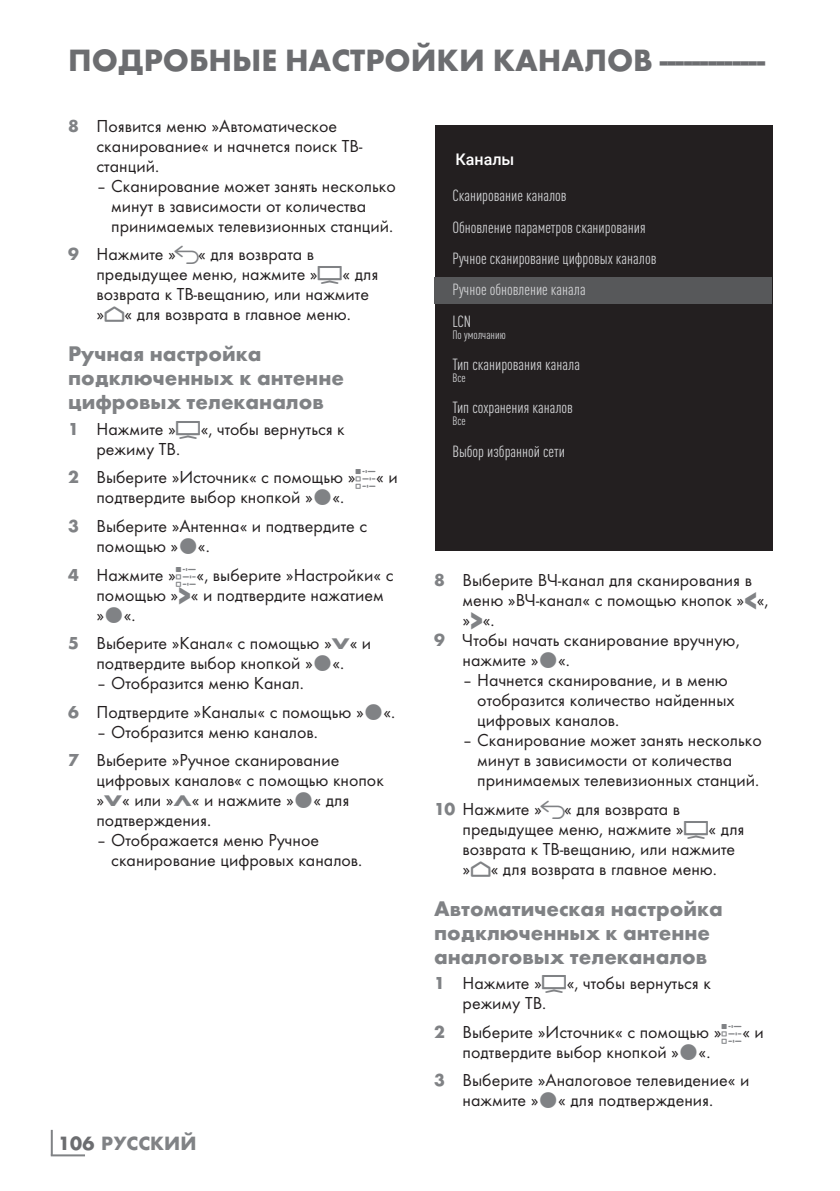
<style>
.page{position:relative;width:840px;height:1191px;background:#fff}
.page>*{position:absolute;margin:0;border:0;box-sizing:border-box;transform-origin:0 0}
.t1{font:700 32px "Futura TOT";color:#6c6d70}
.t2{font:700 22px/24px "Futura TOT";color:#808285}
.t3{font:700 20px "Futura TOT";color:#808285}
.t4{font:18px/20px "Futura TOT Boo";color:#231f20}
.t5{font:condensed 16px/31.4px "DIN Pro";color:#d1d2d4}
.t6{font:500 16px "Roboto";color:#fff}
.t7{font:condensed 12px "DIN Pro";color:#d1d2d4}
.s1{font-family:"Futura TOT";font-weight:700;color:#808285}
.s2{font-family:"Arcelik TS9 Android";font-size:20px;color:#808285}
.s3{font-family:"Arcelik TS9 Android";font-size:32px;color:#808285}
.s4{font-family:"Arcelik TS9 Android";font-size:24px;color:#808285}
.s5{font-family:"Futura TOT";font-weight:700;font-size:27.2px;color:#808285}
.s6{font-family:"Futura TOT";font-weight:700;font-size:16px;color:#808285}
.s7{color:#6c6d70}
</style>
<div class="page">
<hr style="left:51px;top:1129px;width:2px;height:26px;background:#808285">
<hr style="left:51px;top:1154px;width:34px;height:2px;background:#808285">
<div style="left:434px;top:125px;width:338px;height:425px;background:#231f20"></div>
<div style="left:434px;top:277px;width:337px;height:27px;background:#57585a"></div>
<h1 class="t1" style="left:68px;top:40px;width:698px">ПОДРОБНЫЕ НАСТРОЙКИ КАНАЛОВ--------------</h1>
<p class="t4" style="left:96px;top:115px;width:267px;text-indent:-28px"><span class="s1">8</span> Появится меню »Автоматическое сканирование« и начнется поиск ТВ&shy;станций.</p>
<p class="t4" style="left:111px;top:175px;width:286px;text-indent:-15px">– Сканирование может занять несколько минут в зависимости от количества принимаемых телевизионных станций.</p>
<p class="t4" style="left:96px;top:244px;width:283px;text-indent:-28px"><span class="s1">9</span> Нажмите » <span class="s2">r</span>« для возврата в предыдущее меню, нажмите »<span class="s3">H</span>« для возврата к ТВ-вещанию, или нажмите »<span class="s4">p</span>« для возврата в главное меню.</p>
<p class="t2" style="left:68px;top:341px;width:277px">Ручная настройка подключенных к антенне цифровых телеканалов</p>
<p class="t4" style="left:96px;top:419px;width:250px;text-indent:-28px"><span class="s1">1</span> Нажмите »<span class="s3">H</span>«, чтобы вернуться к режиму ТВ.</p>
<p class="t4" style="left:96px;top:467px;width:303px;text-indent:-28px"><span class="s1">2</span> Выберите »Источник« с помощью »<span class="s4">q</span>« и подтвердите выбор кнопкой » «.</p>
<p class="t4" style="left:96px;top:516px;width:272px;text-indent:-28px"><span class="s1">3</span> Выберите »Антенна« и подтвердите с помощью » «.</p>
<p class="t4" style="left:96px;top:564px;width:298px;text-indent:-28px"><span class="s1">4</span> Нажмите »<span class="s4">q</span>«, выберите »Настройки« с помощью »<span class="s5">&gt;</span>« и подтвердите нажатием » «.</p>
<p class="t4" style="left:68px;top:633px;width:304px;text-align:center"><span class="s1">5</span> Выберите »Канал« с помощью »<span class="s6">V</span>« и подтвердите выбор кнопкой » «.</p>
<p class="t4" style="left:68px;top:668px;width:328px;line-height:28.6px;text-indent:28px">– Отобразится меню Канал.<br><span class="s1">6</span> Подтвердите »Каналы« с помощью » «.</p>
<p class="t4" style="left:68px;top:717px;width:273px;line-height:28.6px;text-align:center">– Отобразится меню каналов.<br><span class="s1">7</span> Выберите »Ручное сканирование</p>
<p class="t4" style="left:96px;top:770px;width:289px">цифровых каналов« с помощью кнопок »<span class="s6">V</span>« или »<span class="s6">Λ</span>« и нажмите » « для подтверждения.</p>
<p class="t4" style="left:111px;top:830px;width:252px;text-indent:-15px">– Отображается меню Ручное сканирование цифровых каналов.</p>
<p class="t3" style="left:58px;top:1131px;width:140px"><span class="s7">106</span> РУССКИЙ</p>
<p class="t6" style="left:455px;top:148px;width:60px">Каналы</p>
<p class="t5" style="left:452px;top:179px;width:205px">Сканирование каналов<br>Обновление параметров сканирования<br>Ручное сканирование цифровых каналов<br>Ручное обновление канала<br>LCN</p>
<p class="t7" style="left:452px;top:326px;width:55px">По умолчанию</p>
<p class="t5" style="left:452px;top:347px;width:129px">Тип сканирования канала</p>
<p class="t7" style="left:452px;top:369px;width:15px">Все</p>
<p class="t5" style="left:452px;top:391px;width:122px">Тип сохранения каналов</p>
<p class="t7" style="left:452px;top:412px;width:15px">Все</p>
<p class="t5" style="left:452px;top:434px;width:114px">Выбор избранной сети</p>
<p class="t4" style="left:434px;top:570px;width:319px"><span class="s1">8</span> Выберите ВЧ-канал для сканирования в</p>
<p class="t4" style="left:462px;top:590px;width:307px">меню »ВЧ-канал« с помощью кнопок »<span class="s5">&lt;</span>«,</p>
<p class="t4" style="left:462px;top:610px;width:34px">»<span class="s5">&gt;</span>«.</p>
<p class="t4" style="left:434px;top:630px;width:307px"><span class="s1">9</span> Чтобы начать сканирование вручную,</p>
<p class="t4" style="left:462px;top:650px;width:109px">нажмите » «.</p>
<p class="t4" style="left:477px;top:670px;width:259px;text-indent:-15px">– Начнется сканирование, и в меню отобразится количество найденных цифровых каналов.</p>
<p class="t4" style="left:477px;top:730px;width:286px;text-indent:-15px">– Сканирование может занять несколько минут в зависимости от количества принимаемых телевизионных станций.</p>
<p class="t4" style="left:462px;top:798px;width:283px;text-indent:-28px"><span class="s1">10</span> Нажмите » <span class="s2">r</span>« для возврата в предыдущее меню, нажмите »<span class="s3">H</span>« для возврата к ТВ-вещанию, или нажмите »<span class="s4">p</span>« для возврата в главное меню.</p>
<p class="t2" style="left:434px;top:896px;width:290px">Автоматическая настройка подключенных к антенне аналоговых телеканалов</p>
<p class="t4" style="left:462px;top:973px;width:250px;text-indent:-28px"><span class="s1">1</span> Нажмите »<span class="s3">H</span>«, чтобы вернуться к режиму ТВ.</p>
<p class="t4" style="left:462px;top:1021px;width:303px;text-indent:-28px"><span class="s1">2</span> Выберите »Источник« с помощью »<span class="s4">q</span>« и подтвердите выбор кнопкой » «.</p>
<p class="t4" style="left:434px;top:1070px;width:316px;text-align:center"><span class="s1">3</span> Выберите »Аналоговое телевидение« и нажмите » « для подтверждения.</p>
</div>
